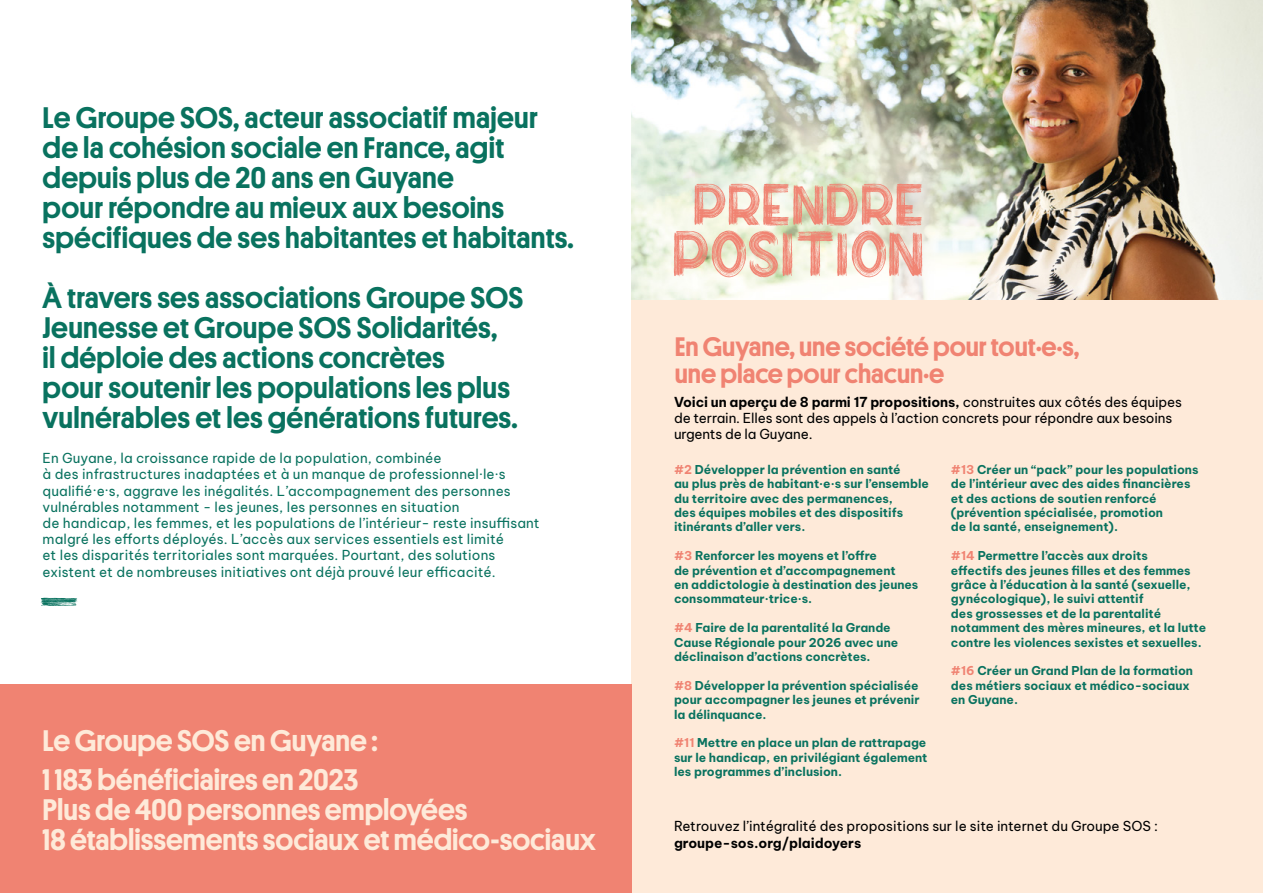
<style>
.page{position:relative;width:1263px;height:893px;background:#fff}
.page>*{position:absolute;margin:0;border:0;box-sizing:border-box;transform-origin:0 0}
.t1{font:76.95px "True South";letter-spacing:-.02em;color:#f08372}
.t2{font:69.9px "True South";letter-spacing:-.02em;color:#f08372}
.t3{font:64.05px "True South";color:#09725f}
.t4{font:500 30px/30px "Platform";letter-spacing:.01em;color:#09725f}
.t5{font:500 30px/30px "Platform";color:#feead9}
.t6{font:500 27px/27px "Platform";color:#f08372}
.t7{font:13.5px/16.2px "Be Vietnam Pro";letter-spacing:.01em;color:#09725f}
.t8{font:13.5px/16.2px "Be Vietnam Pro";letter-spacing:-.01em;color:#000}
.t9{font:700 13.5px "Be Vietnam Pro";color:#000}
.t10{font:700 12px/14.4px "Be Vietnam Pro";letter-spacing:-.005em;color:#09725f}
.s1{font-weight:700}
.s2{color:#f08372}
</style>
<div class="page">
<div style="left:631px;top:284px;width:632px;height:609px;background:#feead9"></div>
<img style="left:631px;top:0;width:632px;height:299px">
<div style="left:0;top:685px;width:631px;height:208px;background:#f08372"></div>
<h3 class="t4" style="left:43px;top:101px;width:533px">Le Groupe SOS, acteur associatif majeur de la cohésion sociale en France, agit depuis plus de 20 ans en Guyane<br>pour répondre au mieux aux besoins spécifiques de ses habitantes et habitants.</h3>
<h3 class="t4" style="left:43px;top:281px;width:482px">À travers ses associations Groupe SOS Jeunesse et Groupe SOS Solidarités,<br>il déploie des actions concrètes<br>pour soutenir les populations les plus vulnérables et les générations futures.</h3>
<p class="t7" style="left:43px;top:449px;width:498px">En Guyane, la croissance rapide de la population, combinée<br>à des infrastructures inadaptées et à un manque de professionnel.le.s qualifié.e.s, aggrave les inégalités. L’accompagnement des personnes vulnérables notamment - les jeunes, les personnes en situation<br>de handicap, les femmes, et les populations de l’intérieur- reste insuffisant malgré les efforts déployés. L’accès aux services essentiels est limité<br>et les disparités territoriales sont marquées. Pourtant, des solutions existent et de nombreuses initiatives ont déjà prouvé leur efficacité.</p>
<h3 class="t3" style="left:89px;top:598px;width:15px;rotate:90deg">I</h3>
<h3 class="t5" style="left:43px;top:724px;width:337px">Le Groupe SOS en Guyane :</h3>
<h3 class="t5" style="left:43px;top:763px;width:555px">1 183 bénéficiaires en 2023<br>Plus de 400 personnes employées<br>18 établissements sociaux et médico-sociaux</h3>
<h2 class="t2" style="left:694px;top:172px;width:235px">PRENDRE</h2>
<h1 class="t1" style="left:674px;top:218px;width:255px">POSITION</h1>
<h3 class="t6" style="left:675px;top:331px;width:406px">En Guyane, une société pour tout.e.s, une place pour chacun.e</h3>
<p class="t8" style="left:674px;top:393px;width:509px"><span class="s1">Voici un aperçu de 8 parmi 17 propositions,</span> construites aux côtés des équipes de terrain. Elles sont des appels à l’action concrets pour répondre aux besoins urgents de la Guyane.</p>
<p class="t10" style="left:674px;top:461px;width:256px"><span class="s2">#2</span> Développer la prévention en santé<br>au plus près de habitant.e.s sur l’ensemble du territoire avec des permanences,<br>des équipes mobiles et des dispositifs itinérants d’aller vers.</p>
<p class="t10" style="left:674px;top:547px;width:246px"><span class="s2">#3</span> Renforcer les moyens et l’offre<br>de prévention et d’accompagnement<br>en addictologie à destination des jeunes consommateur.trice.s.</p>
<p class="t10" style="left:674px;top:619px;width:226px"><span class="s2">#4</span> Faire de la parentalité la Grande<br>Cause Régionale pour 2026 avec une déclinaison d’actions concrètes.</p>
<p class="t10" style="left:674px;top:677px;width:247px;text-align:justify"><span class="s2">#8</span> Développer la prévention spécialisée pour accompagner les jeunes et prévenir la délinquance.</p>
<p class="t10" style="left:674px;top:734px;width:255px;text-align:justify"><span class="s2">#11</span> Mettre en place un plan de rattrapage sur le handicap, en privilégiant également les programmes d’inclusion.</p>
<p class="t10" style="left:951px;top:461px;width:249px"><span class="s2">#13</span> Créer un “pack” pour les populations de l’intérieur avec des aides financières et des actions de soutien renforcé (prévention spécialisée, promotion<br>de la santé, enseignement).</p>
<p class="t10" style="left:951px;top:547px;width:257px"><span class="s2">#14</span> Permettre l’accès aux droits<br>effectifs des jeunes filles et des femmes grâce à l’éducation à la santé (sexuelle, gynécologique), le suivi attentif<br>des grossesses et de la parentalité notamment des mères mineures, et la lutte contre les violences sexistes et sexuelles.</p>
<p class="t10" style="left:951px;top:662px;width:244px"><span class="s2">#16</span> Créer un Grand Plan de la formation des métiers sociaux et médico-sociaux en Guyane.</p>
<p class="t8" style="left:674px;top:817px;width:486px">Retrouvez l’intégralité des propositions sur le site internet du Groupe SOS :</p>
<p class="t9" style="left:674px;top:831px;width:189px">groupe-sos.org/plaidoyers</p>
</div>
